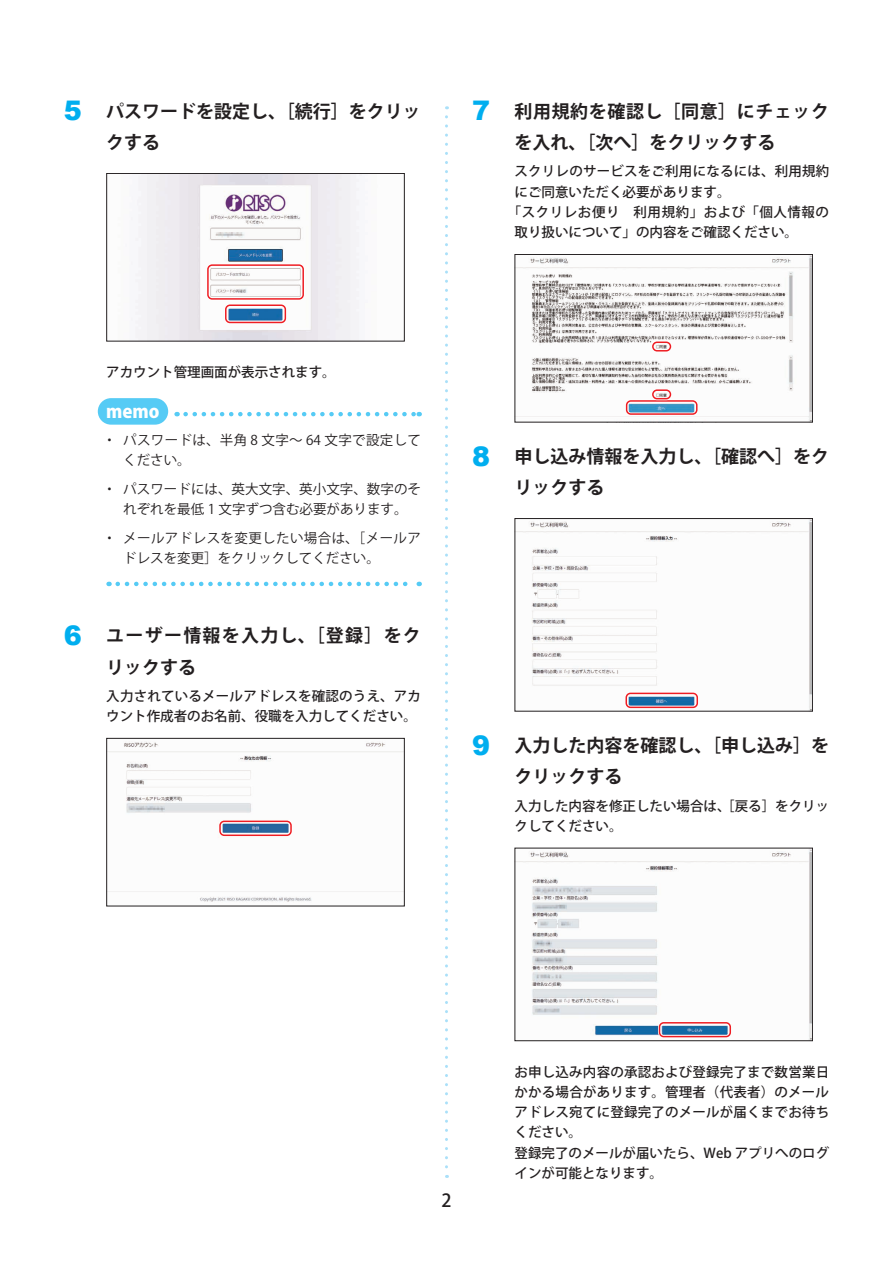
<style>
.page{position:relative;width:893px;height:1263px;background:#fff}
.page>*{position:absolute;margin:0;border:0;box-sizing:border-box;transform-origin:0 0}
.t1{font:700 18px/31.5px "Koz Go Pro";color:#231f20}
.t2{font:700 18px/31.5px "Koz Go Pro";letter-spacing:.03em;color:#231f20}
.t3{font:700 18px/31.5px "Koz Go Pro";letter-spacing:.07em;color:#231f20}
.t4{font:800 18px "Koz Go Pro";color:#fff}
.t5{font:500 18px "Koz Go Pro";color:#231f20}
.t6{font:500 13.5px/20.2px "Koz Go Pro";color:#231f20}
.t7{font:13.5px/20.2px "Koz Go Pro";letter-spacing:.005em;color:#231f20;text-align:center}
.t8{font:13.5px/20.2px "Koz Go Pro";letter-spacing:.03em;color:#231f20}
.t9{font:13.5px/20.2px "Koz Go Pro";letter-spacing:.025em;color:#231f20}
.t10{font:500 13.5px "Koz Go Pro";letter-spacing:.04em;color:#231f20}
.s1{font-family:"Arial";font-weight:900;font-size:27px;color:#00aeef}
</style>
<div class="page">
<div style="left:98px;top:398px;width:70px;height:27px;background:#56cbf5;border-radius:13px"></div>
<svg style="left:186px;top:412px;width:234px;height:4px"></svg>
<svg style="left:118px;top:582px;width:302px;height:4px"></svg>
<img style="left:131px;top:175px;width:231px;height:164px">
<div style="left:106px;top:173px;width:299px;height:168px;border:1px solid #231f20"></div>
<div style="left:206px;top:264px;width:99px;height:36px;border:3px solid #fff;border-radius:4px"></div>
<div style="left:207px;top:264px;width:97px;height:36px;border:2px solid #ee1d23;border-radius:4px"></div>
<div style="left:224px;top:304px;width:63px;height:20px;border:3px solid #fff;border-radius:4px"></div>
<div style="left:225px;top:304px;width:61px;height:19px;border:2px solid #ee1d23;border-radius:4px"></div>
<img style="left:108px;top:742px;width:295px;height:160px">
<div style="left:106px;top:738px;width:299px;height:168px;border:1px solid #231f20"></div>
<div style="left:219px;top:820px;width:74px;height:17px;border:3px solid #fff;border-radius:4px"></div>
<div style="left:219px;top:820px;width:73px;height:16px;border:2px solid #ee1d23;border-radius:4px"></div>
<img style="left:516px;top:256px;width:295px;height:164px">
<div style="left:514px;top:254px;width:299px;height:168px;border:1px solid #231f20"></div>
<div style="left:625px;top:399px;width:73px;height:17px;border:3px solid #fff;border-radius:4px"></div>
<div style="left:626px;top:400px;width:71px;height:15px;border:2px solid #ee1d23;border-radius:4px"></div>
<div style="left:651px;top:341px;width:21px;height:11px;border:3px solid #fff;border-radius:4px"></div>
<div style="left:652px;top:341px;width:19px;height:10px;border:2px solid #ee1d23;border-radius:4px"></div>
<div style="left:651px;top:389px;width:21px;height:11px;border:3px solid #fff;border-radius:4px"></div>
<div style="left:652px;top:389px;width:19px;height:10px;border:2px solid #ee1d23;border-radius:4px"></div>
<img style="left:516px;top:520px;width:295px;height:189px">
<div style="left:514px;top:518px;width:299px;height:193px;border:1px solid #231f20"></div>
<div style="left:625px;top:692px;width:74px;height:17px;border:3px solid #fff;border-radius:4px"></div>
<div style="left:625px;top:693px;width:73px;height:15px;border:2px solid #ee1d23;border-radius:4px"></div>
<img style="left:516px;top:850px;width:295px;height:189px">
<div style="left:514px;top:848px;width:299px;height:193px;border:1px solid #231f20"></div>
<div style="left:658px;top:1021px;width:74px;height:17px;border:3px solid #fff;border-radius:4px"></div>
<div style="left:659px;top:1022px;width:72px;height:15px;border:2px solid #ee1d23;border-radius:4px"></div>
<svg style="left:445px;top:117px;width:3px;height:1061px"></svg>
<h1 class="t1" style="left:106px;top:96px;width:316px;text-indent:-43px"><span class="s1">5</span> パスワードを設定し、［続行］をクリックする</h1>
<p class="t6" style="left:106px;top:363px;width:231px">アカウント管理画面が表示されます。</p>
<h1 class="t4" style="left:106px;top:400px;width:55px">memo</h1>
<p class="t9" style="left:123px;top:430px;width:299px;text-indent:-20px">・ パスワードは、半角 8 文字～ 64 文字で設定してください。</p>
<p class="t7" style="left:103px;top:479px;width:320px">・ パスワードには、英大文字、英小文字、数字のそれぞれを最低 1 文字ずつ含む必要があります。</p>
<p class="t8" style="left:123px;top:528px;width:299px;text-indent:-20px">・ メールアドレスを変更したい場合は、［メールアドレスを変更］をクリックしてください。</p>
<h1 class="t3" style="left:106px;top:621px;width:316px;text-indent:-43px"><span class="s1">6</span> ユーザー情報を入力し、［登録］をクリックする</h1>
<p class="t6" style="left:106px;top:686px;width:316px">入力されているメールアドレスを確認のうえ、アカウント作成者のお名前、役職を入力してください。</p>
<h1 class="t2" style="left:514px;top:96px;width:316px;text-indent:-43px"><span class="s1">7</span> 利用規約を確認し［同意］にチェックを入れ、［次へ］をクリックする</h1>
<p class="t6" style="left:514px;top:162px;width:316px">スクリレのサービスをご利用になるには、利用規約</p>
<p class="t6" style="left:514px;top:182px;width:217px">にご同意いただく必要があります。</p>
<p class="t10" style="left:508px;top:203px;width:323px">「スクリレお便り　利用規約」および「個人情報の</p>
<p class="t6" style="left:514px;top:223px;width:285px">取り扱いについて」の内容をご確認ください。</p>
<h1 class="t1" style="left:514px;top:441px;width:316px;text-indent:-43px"><span class="s1">8</span> 申し込み情報を入力し、［確認へ］をクリックする</h1>
<h1 class="t1" style="left:514px;top:730px;width:316px;text-indent:-43px"><span class="s1">9</span> 入力した内容を確認し、［申し込み］をクリックする</h1>
<p class="t6" style="left:514px;top:796px;width:316px">入力した内容を修正したい場合は、［戻る］をクリックしてください。</p>
<h1 class="t5" style="left:441px;top:1188px;width:12px">2</h1>
<p class="t6" style="left:514px;top:1062px;width:316px">お申し込み内容の承認および登録完了まで数営業日かかる場合があります。管理者（代表者）のメールアドレス宛てに登録完了のメールが届くまでお待ちください。<br>登録完了のメールが届いたら、Web アプリへのログインが可能となります。</p>
</div>
